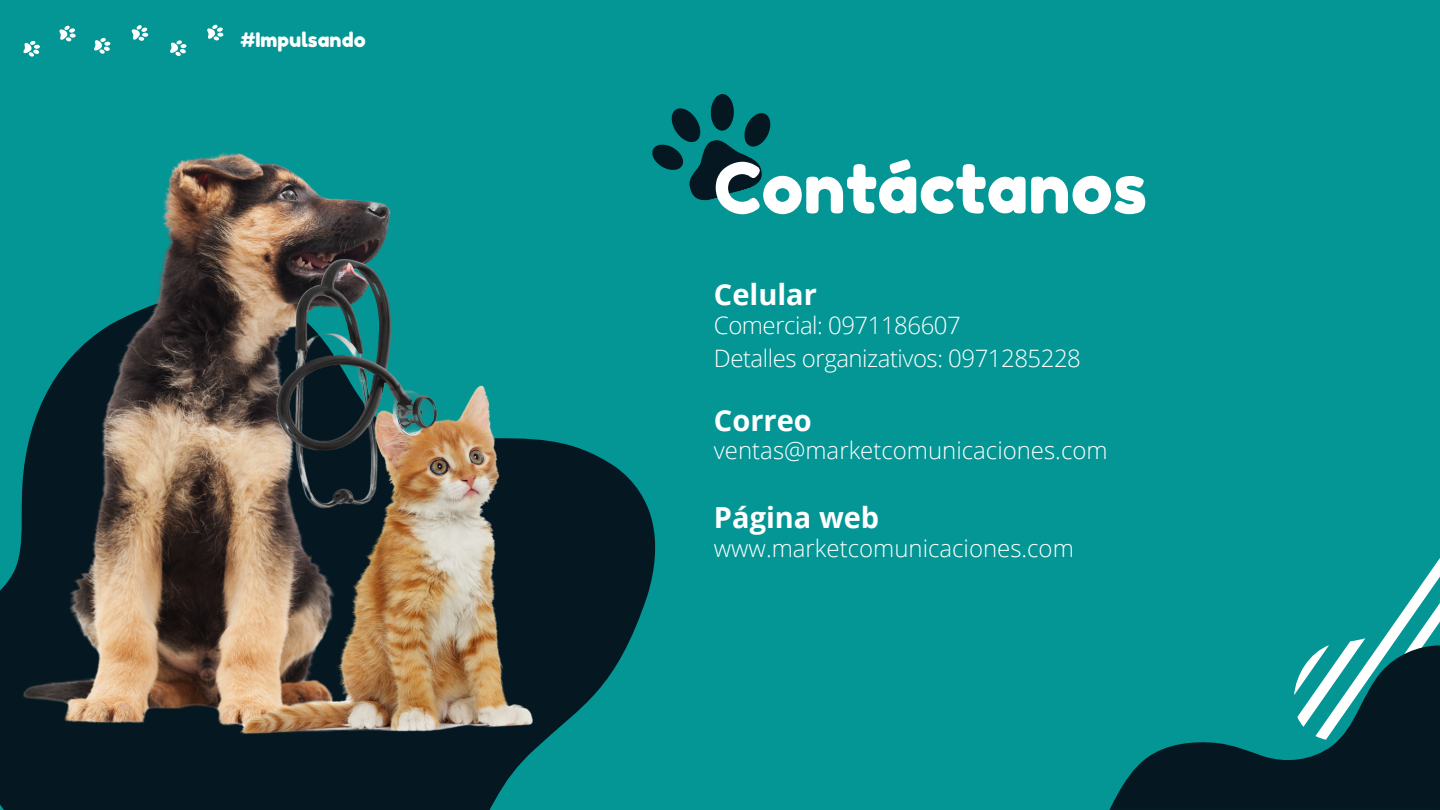
<style>
.page{position:relative;width:1440px;height:810px;background:#049695}
.page>*{position:absolute;margin:0;border:0;box-sizing:border-box;transform-origin:0 0}
.t1{font:70px "Fredoka One";color:#fff}
.t2{font:700 29px "Open Sans";color:#fff}
.t3{font:300 24px "Open Sans";color:#fff}
.t4{font:300 24px/33px "Open Sans";letter-spacing:-.02em;color:#fff}
.t5{font:20px "Fredoka One";color:#fff}
</style>
<div class="page">
<div style="left:0;top:797px;width:497px;height:13px;background:#051721"></div>
<svg style="left:1347px;top:558px;width:93px;height:87px"></svg>
<svg style="left:1109px;top:645px;width:331px;height:165px"></svg>
<img style="left:0;top:24px;width:771px;height:773px">
<h3 class="t5" style="left:241px;top:28px;width:127px">#Impulsando</h3>
<p class="t1" style="left:714px;top:145px;width:435px">Contáctanos</p>
<p class="t2" style="left:714px;top:274px;width:105px">Celular</p>
<p class="t4" style="left:714px;top:308px;width:368px">Comercial: 0971186607<br>Detalles organizativos: 0971285228</p>
<p class="t2" style="left:714px;top:400px;width:99px">Correo</p>
<h1 class="t3" style="left:714px;top:433px;width:395px">ventas@marketcomunicaciones.com</h1>
<p class="t2" style="left:714px;top:497px;width:167px">Página web</p>
<p class="t3" style="left:714px;top:531px;width:361px">www.marketcomunicaciones.com</p>
</div>
